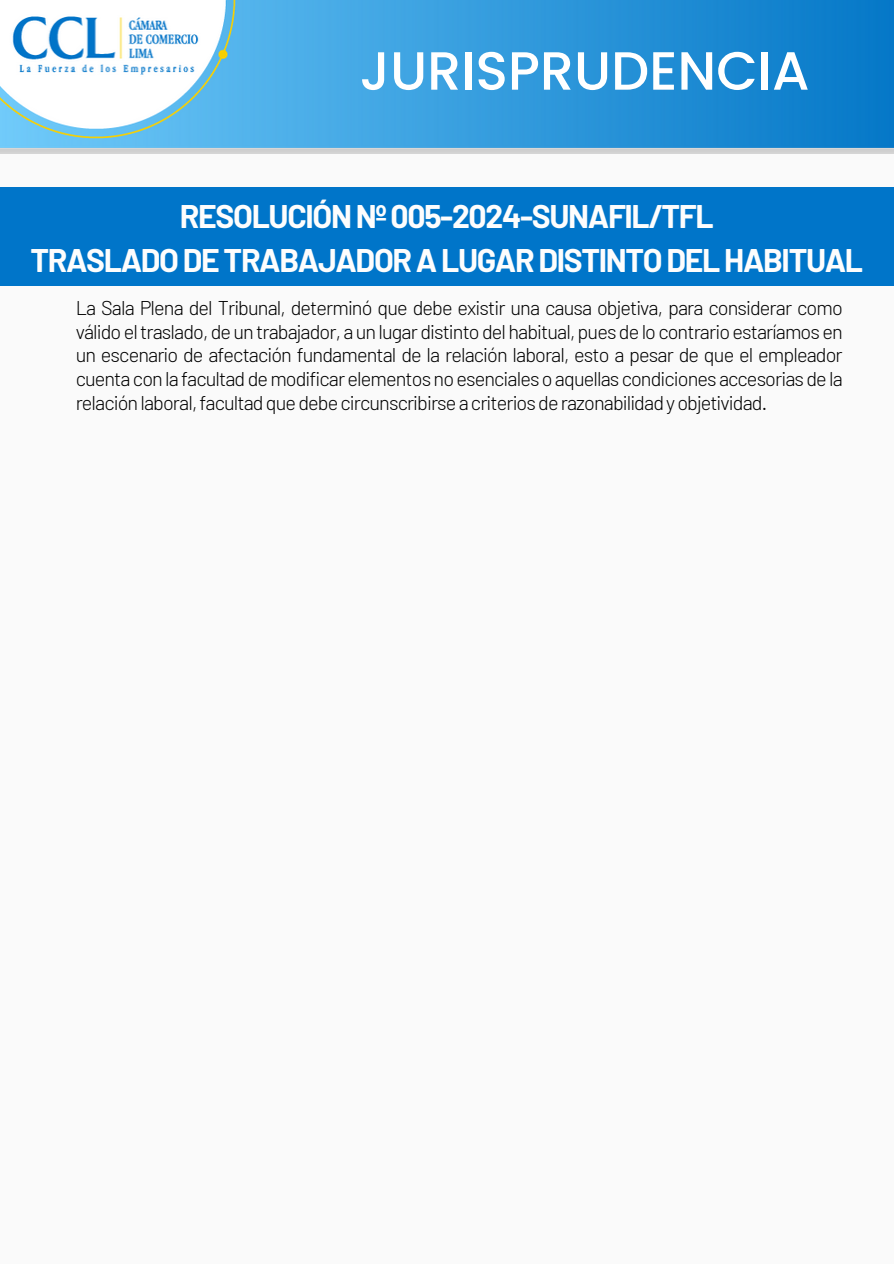
<style>
.page{position:relative;width:894px;height:1264px;background:#fff}
.page>*{position:absolute;margin:0;border:0;box-sizing:border-box;transform-origin:0 0}
.t1{font:500 53.85px "Poppins";color:#fff}
.t2{font:500 44.4px "Poppins";color:#fff}
.t3{font:700 31.95px/43.8px "Barlow";letter-spacing:-.04em;color:#fdfdfd;text-align:center}
.t4{font:300 19.95px/23.7px "Barlow";letter-spacing:-.045em;color:#000;text-align:justify}
</style>
<div class="page">
<div style="left:0;top:0;width:893px;height:1263px;background:#fafafa"></div>
<img style="left:0;top:0;width:893px;height:153px">
<div style="left:0;top:187px;width:893px;height:98px;background:#0075c9"></div>
<h3 class="t1" style="left:359px;top:33px;width:451px">JURISPRUDENCIA</h3>
<p class="t2" style="left:400px;top:40px;width:373px">JURISPRUDENCIA</p>
<h2 class="t3" style="left:30px;top:194px;width:834px">RESOLUCIÓN Nº 005-2024-SUNAFIL/TFL<br>TRASLADO DE TRABAJADOR A LUGAR DISTINTO DEL HABITUAL</h2>
<p class="t4" style="left:76px;top:295px;width:768px">La Sala Plena del Tribunal, determinó que debe existir una causa objetiva, para considerar como válido el traslado, de un trabajador, a un lugar distinto del habitual, pues de lo contrario estaríamos en un escenario de afectación fundamental de la relación laboral, esto a pesar de que el empleador cuenta con la facultad de modificar elementos no esenciales o aquellas condiciones accesorias de la relaciónlaboral,facultadquedebecircunscribirseacriteriosderazonabilidadyobjetividad.</p>
</div>
